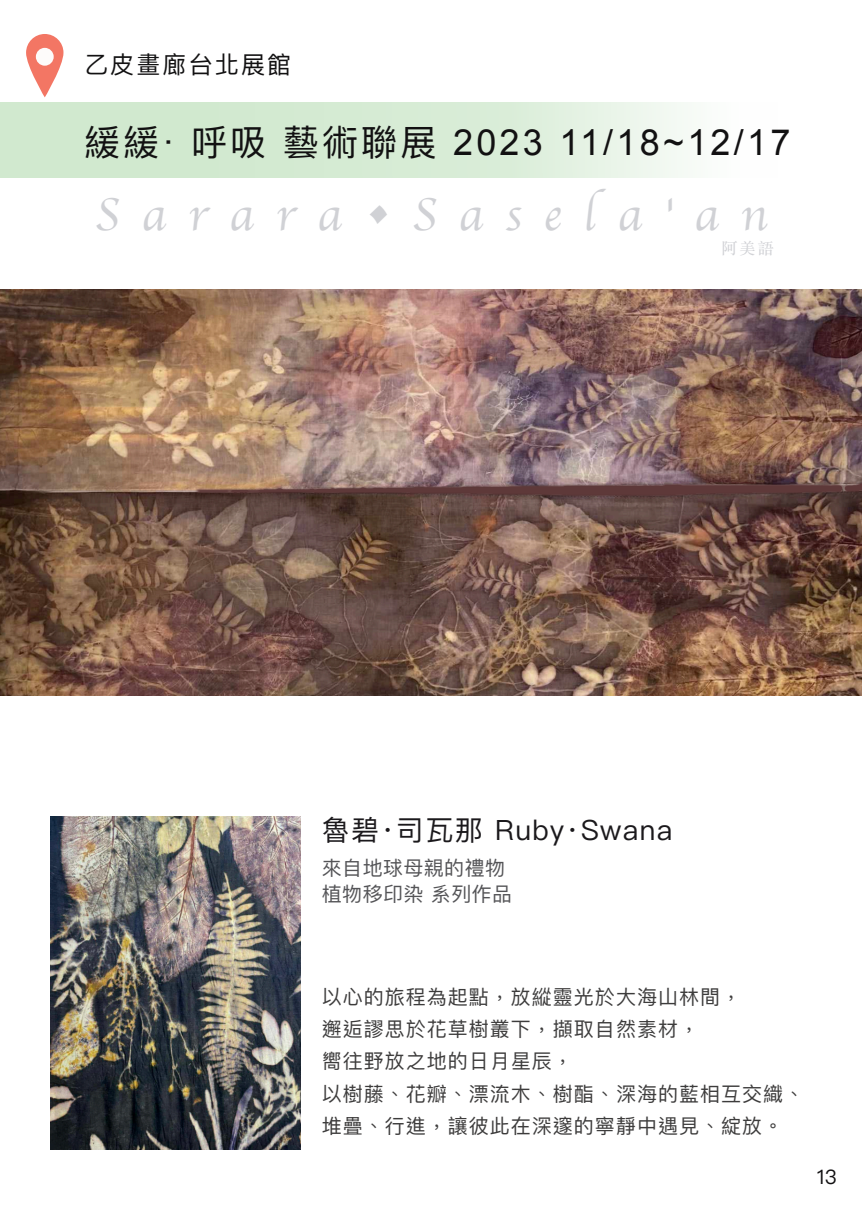
<style>
.page{position:relative;width:862px;height:1213px;background:#fff}
.page>*{position:absolute;margin:0;border:0;box-sizing:border-box;transform-origin:0 0}
.t1{font:48px "Apple Chancery";letter-spacing:.45em;color:#d0d1d5}
.t2{font:36px "Arial";letter-spacing:.09em;color:#121112}
.t3{font:28px "Ping Fang TC";letter-spacing:.05em;color:#1b191c}
.t4{font:24px "Ping Fang TC";letter-spacing:.09em;color:#121112}
.t5{font:20px/32px "Ping Fang TC";letter-spacing:.05em;color:#3d3c3c}
.t6{font:20px/26.2px "Ping Fang TC";letter-spacing:.02em;color:#545457}
.t7{font:20px "Ping Fang TC";color:#121112}
.t8{font:16px "ST Songti TC Regular";color:#d0d1d5}
.s1{font-family:"Ping Fang TC"}
</style>
<div class="page">
<div style="left:0;top:102px;width:777px;height:76px;background:linear-gradient(to right,#c6e4c4,#f3f9f3)"></div>
<svg style="left:26px;top:34px;width:37px;height:63px;fill:#f37664"></svg>
<div style="left:36px;top:48px;width:18px;height:18px;background:#fdfbfa;border-radius:50%"></div>
<img style="left:51px;top:816px;width:250px;height:334px">
<img style="left:0;top:290px;width:862px;height:405px">
<p class="t4" style="left:84px;top:53px;width:209px">乙皮畫廊台北展館</p>
<h2 class="t2" style="left:84px;top:129px;width:708px"><span class="s1">緩緩</span>· <span class="s1">呼吸藝術聯展</span> 2023 11/18~12/17</h2>
<h1 class="t1" style="left:95px;top:192px;width:674px">Sarara•Sasela'an</h1>
<p class="t8" style="left:721px;top:239px;width:54px">阿美語</p>
<h3 class="t3" style="left:322px;top:816px;width:352px">魯碧·司瓦那 Ruby·Swana</h3>
<p class="t6" style="left:322px;top:854px;width:192px">來自地球母親的禮物植物移印染 系列作品</p>
<p class="t5" style="left:322px;top:981px;width:484px">以心的旅程為起點，放縱靈光於大海山林間，<br>邂逅謬思於花草樹叢下，擷取自然素材，<br>嚮往野放之地的日月星辰，<br>以樹藤、花瓣、漂流木、樹酯、深海的藍相互交織、堆疊、行進，讓彼此在深邃的寧靜中遇見、綻放。</p>
<p class="t7" style="left:816px;top:1167px;width:22px">13</p>
</div>
